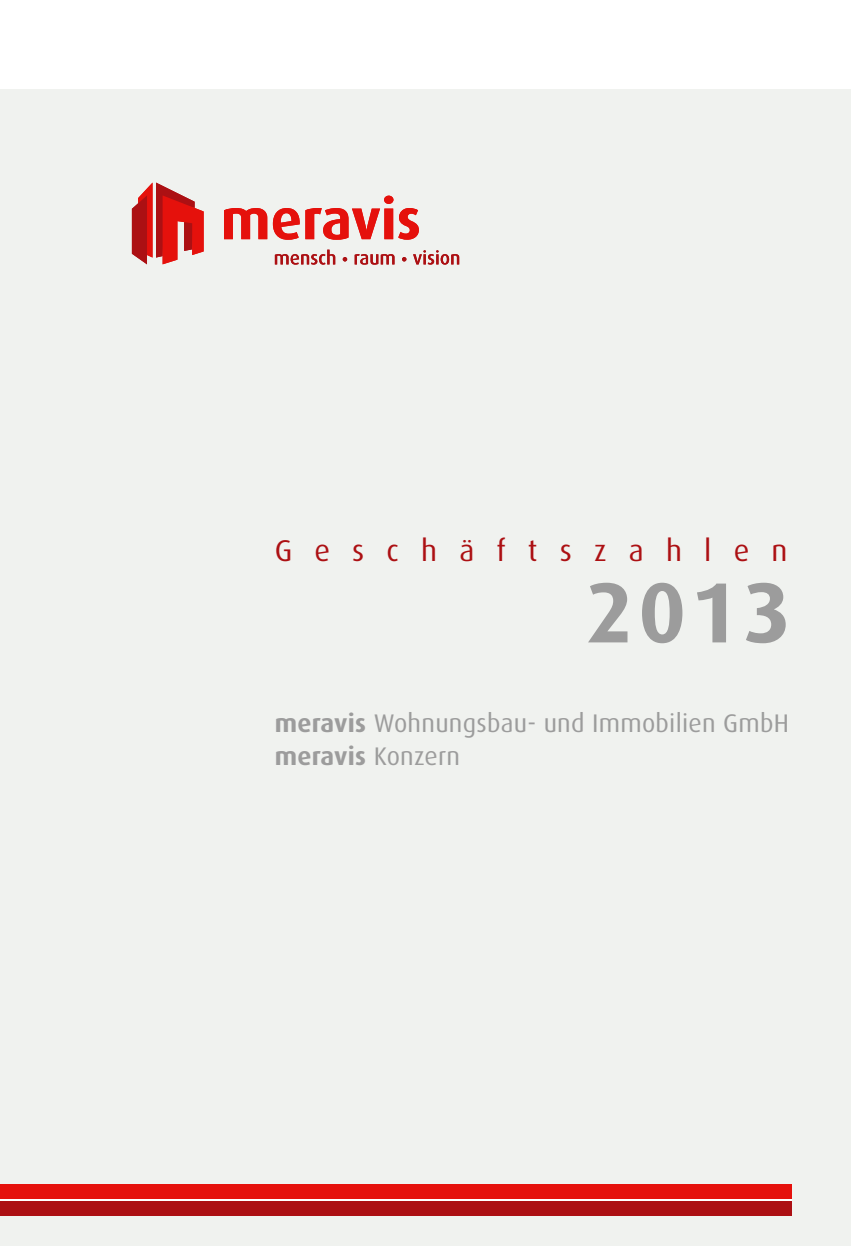
<style>
.page{position:relative;width:851px;height:1246px;background:#fff}
.page>*{position:absolute;margin:0;border:0;box-sizing:border-box;transform-origin:0 0}
.t1{font:700 85.5px "Dax Pro";color:#9c9c9c}
.t2{font:30px "Dax Pro";letter-spacing:.74em;color:#ac1013}
.t3{font:25.5px/33px "Dax Pro";letter-spacing:.01em;color:#9c9c9c}
.s1{font-weight:700}
</style>
<div class="page">
<div style="left:0;top:89px;width:850px;height:1157px;background:#f0f2ef"></div>
<div style="left:0;top:1194px;width:791px;height:14px;background:#fff"></div>
<div style="left:0;top:1201px;width:791px;height:15px;background:#ac1013"></div>
<div style="left:0;top:1184px;width:791px;height:15px;background:#e5110c"></div>
<svg style="left:132px;top:183px;width:72px;height:81px"></svg>
<svg style="left:224px;top:208px;width:43px;height:31px"></svg>
<svg style="left:273px;top:196px;width:146px;height:44px"></svg>
<svg style="left:275px;top:250px;width:60px;height:15px"></svg>
<svg style="left:343px;top:257px;width:4px;height:4px"></svg>
<svg style="left:354px;top:254px;width:40px;height:11px"></svg>
<svg style="left:402px;top:257px;width:4px;height:4px"></svg>
<svg style="left:413px;top:250px;width:46px;height:15px"></svg>
<p class="t2" style="left:274px;top:532px;width:514px">Geschäftszahlen</p>
<h1 class="t1" style="left:585px;top:558px;width:207px">2013</h1>
<p class="t3" style="left:274px;top:706px;width:516px"><span class="s1">meravis</span> Wohnungsbau- und Immobilien GmbH <span class="s1">meravis</span> Konzern</p>
</div>
